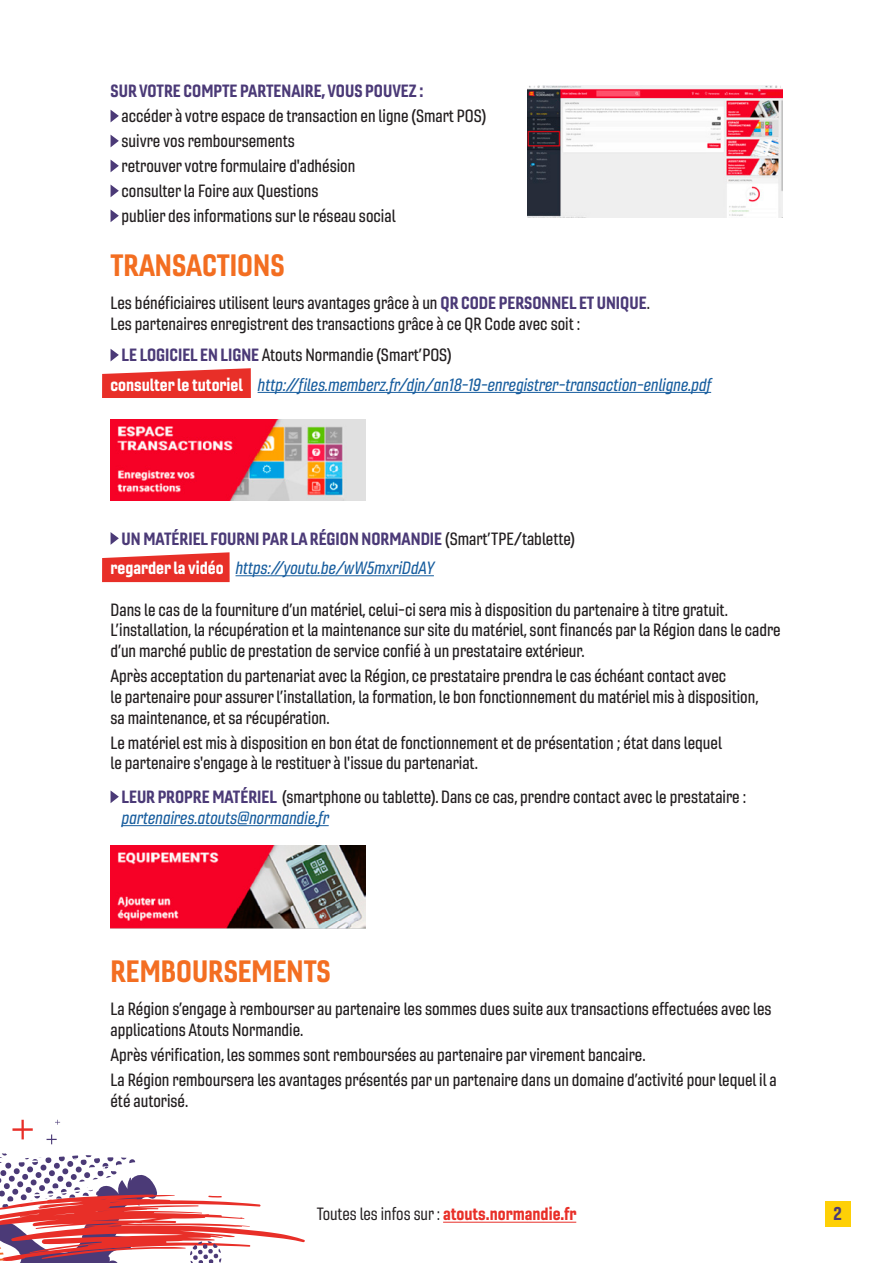
<style>
.page{position:relative;width:893px;height:1263px;background:#fff}
.page>*{position:absolute;margin:0;border:0;box-sizing:border-box;transform-origin:0 0}
.t1{font:30px "Gineso Con Bol";color:#f36e21}
.t2{font:18px "Gineso Con Bol";color:#4b3a77}
.t3{font:17.25px/20.7px "Gineso Con Med";color:#231f20}
.t4{font:17.25px "Gineso Con Med It";color:#175d9e}
.t5{font:17.25px "Gineso Con Bol";color:#4b3a77}
.t6{font:17.25px "Gineso Con Bol";color:#e82f28}
.s1{font-family:"Gineso Con Bol";color:#4b3a77}
.s2{font-family:"Gineso Con Bol";color:#fff}
.s3{font-family:"Gineso Con Med";color:#231f20}
.s4{font-family:"Gineso Con Med It";color:#175d9e}
.s5{font-family:"Gineso Con Reg";color:#231f20}
</style>
<div class="page">
<hr style="left:443px;top:1222px;width:133px;height:1px;background:#e82f28">
<svg style="left:0;top:1153px;width:305px;height:110px"></svg>
<svg style="left:55px;top:1120px;width:5px;height:5px"></svg>
<svg style="left:47px;top:1134px;width:10px;height:10px"></svg>
<svg style="left:12px;top:1120px;width:21px;height:19px"></svg>
<svg style="left:102px;top:368px;width:149px;height:30px;background:#ea443e"></svg>
<hr style="left:258px;top:392px;width:453px;height:1px;background:#175d9e">
<svg style="left:111px;top:349px;width:8px;height:12px"></svg>
<svg style="left:102px;top:552px;width:128px;height:30px;background:#ea453f"></svg>
<hr style="left:236px;top:575px;width:198px;height:1px;background:#175d9e">
<svg style="left:111px;top:532px;width:8px;height:13px"></svg>
<hr style="left:122px;top:825px;width:207px;height:1px;background:#175d9e">
<svg style="left:111px;top:791px;width:8px;height:12px"></svg>
<img style="left:111px;top:419px;width:255px;height:81px">
<img style="left:111px;top:845px;width:255px;height:83px">
<svg style="left:111px;top:110px;width:8px;height:12px"></svg>
<svg style="left:111px;top:135px;width:8px;height:12px"></svg>
<svg style="left:111px;top:160px;width:8px;height:12px"></svg>
<svg style="left:111px;top:185px;width:8px;height:12px"></svg>
<svg style="left:111px;top:210px;width:8px;height:12px"></svg>
<img style="left:527px;top:85px;width:255px;height:132px">
<div style="left:825px;top:1201px;width:25px;height:25px;background:#fed006"></div>
<p class="t5" style="left:111px;top:80px;width:314px">SUR VOTRE COMPTE PARTENAIRE, VOUS POUVEZ :</p>
<p class="t3" style="left:122px;top:106px;width:366px">accéder à votre espace de transaction en ligne (Smart POS)</p>
<p class="t3" style="left:122px;top:131px;width:175px">suivre vos remboursements</p>
<p class="t3" style="left:122px;top:156px;width:235px">retrouver votre formulaire d'adhésion</p>
<p class="t3" style="left:122px;top:181px;width:198px">consulter la Foire aux Questions</p>
<p class="t3" style="left:122px;top:206px;width:275px">publier des informations sur le réseau social</p>
<p class="t1" style="left:111px;top:246px;width:176px">TRANSACTIONS</p>
<p class="t3" style="left:111px;top:293px;width:541px">Les bénéficiaires utilisent leurs avantages grâce à un <span class="s1">QR CODE PERSONNEL ET UNIQUE</span>.<br>Les partenaires enregistrent des transactions grâce à ce QR Code avec soit :</p>
<p class="t3" style="left:122px;top:345px;width:332px"><span class="s1">LE LOGICIEL EN LIGNE</span> Atouts Normandie (Smart’POS)</p>
<p class="t4" style="left:111px;top:374px;width:602px"><span class="s2">consulter le tutoriel</span> http://files.memberz.fr/djn/an18-19-enregistrer-transaction-enligne.pdf</p>
<p class="t5" style="left:122px;top:527px;width:455px">UN MATÉRIEL FOURNI PAR LA RÉGION NORMANDIE <span class="s3">(Smart’TPE/tablette)</span></p>
<p class="t4" style="left:111px;top:557px;width:325px"><span class="s2">regarder la vidéo</span> https://youtu.be/wW5mxriDdAY</p>
<p class="t3" style="left:111px;top:599px;width:672px">Dans le cas de la fourniture d’un matériel, celui-ci sera mis à disposition du partenaire à titre gratuit.<br>L’installation, la récupération et la maintenance sur site du matériel, sont financés par la Région dans le cadre d’un marché public de prestation de service confié à un prestataire extérieur.</p>
<p class="t3" style="left:111px;top:665px;width:650px">Après acceptation du partenariat avec la Région, ce prestataire prendra le cas échéant contact avec<br>le partenaire pour assurer l’installation, la formation, le bon fonctionnement du matériel mis à disposition, sa maintenance, et sa récupération.</p>
<p class="t3" style="left:111px;top:732px;width:613px">Le matériel est mis à disposition en bon état de fonctionnement et de présentation ; état dans lequel le partenaire s'engage à le restituer à l'issue du partenariat.</p>
<p class="t3" style="left:122px;top:787px;width:626px"><span class="s1">LEUR PROPRE MATÉRIEL</span> (smartphone ou tablette). Dans ce cas, prendre contact avec le prestataire : <span class="s4">partenaires.atouts@normandie.fr</span></p>
<p class="t1" style="left:111px;top:951px;width:222px">REMBOURSEMENTS</p>
<p class="t3" style="left:111px;top:999px;width:662px">La Région s’engage à rembourser au partenaire les sommes dues suite aux transactions effectuées avec les applications Atouts Normandie.</p>
<p class="t3" style="left:111px;top:1044px;width:536px">Après vérification, les sommes sont remboursées au partenaire par virement bancaire.</p>
<p class="t3" style="left:111px;top:1069px;width:668px">La Région remboursera les avantages présentés par un partenaire dans un domaine d’activité pour lequel il a été autorisé.</p>
<p class="t6" style="left:317px;top:1203px;width:261px"><span class="s5">Toutes les infos sur :</span> atouts.normandie.fr</p>
<p class="t2" style="left:833px;top:1202px;width:10px">2</p>
</div>
